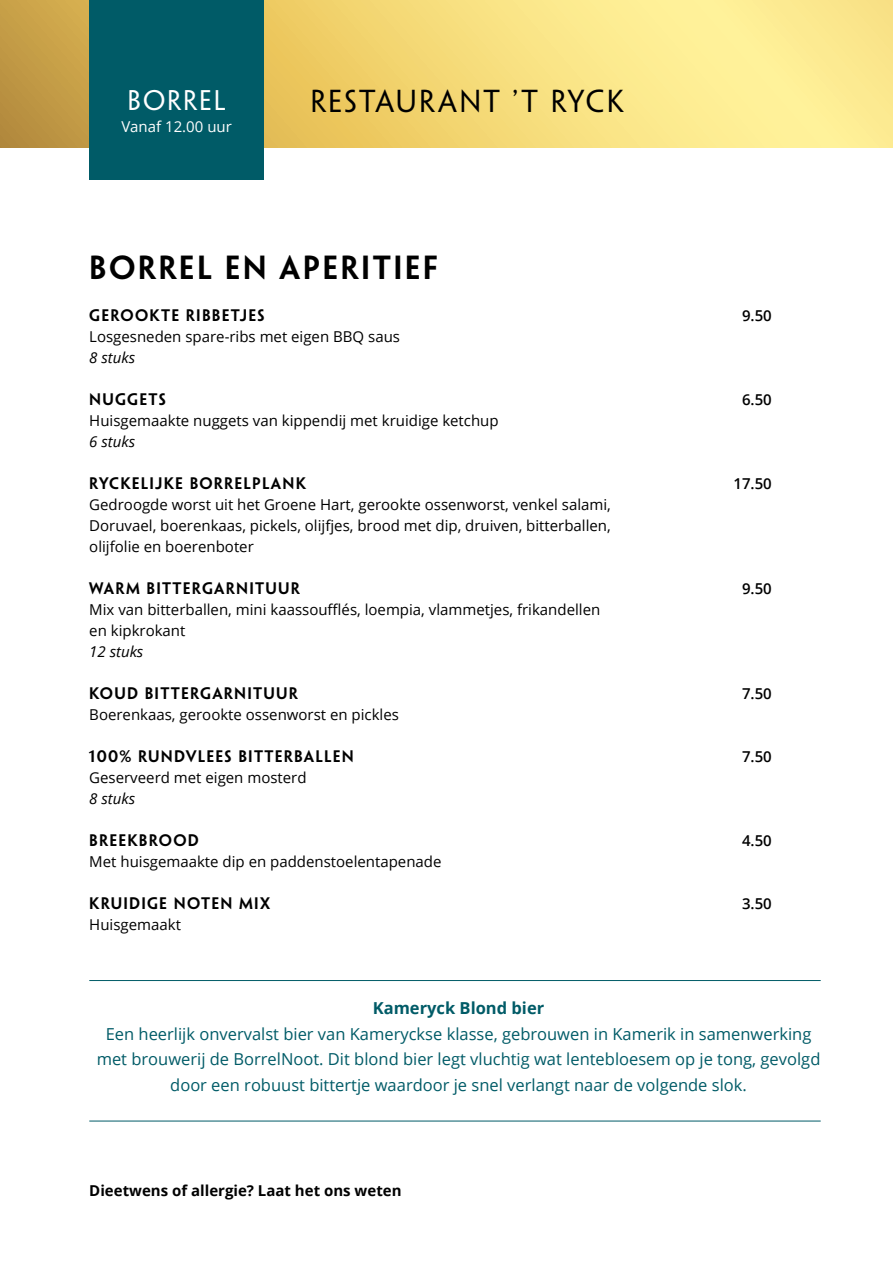
<style>
.page{position:relative;width:893px;height:1263px;background:#fff}
.page>*{position:absolute;margin:0;border:0;box-sizing:border-box;transform-origin:0 0}
.t1{font:600 30px "Penumbra Sans Std";letter-spacing:.08em;color:#000}
.t2{font:28.5px "Penumbra Sans Std";letter-spacing:.08em;color:#000}
.t3{font:25.5px "Penumbra Sans Std";letter-spacing:.08em;color:#fff}
.t4{font:16.5px/25.5px "Open Sans";color:#005b67;text-align:center}
.t5{font:700 16.5px "Open Sans";color:#005b67}
.t6{font:15px/21px "Open Sans";color:#000;text-align:justify}
.t7{font:600 15px "Penumbra Sans Std";letter-spacing:.08em;color:#000}
.t8{font:700 15px "Open Sans";color:#000}
.t9{font:600 15px "Open Sans";color:#000}
.t10{font:italic 15px "Open Sans";color:#000}
.t11{font:15px "Open Sans";color:#fff}
</style>
<div class="page">
<svg style="left:0;top:0;width:893px;height:147px;background:#f1d87a"></svg>
<div style="left:89px;top:0;width:175px;height:179px;background:#005b67"></div>
<hr style="left:89px;top:980px;width:732px;height:1px;background:#005b67">
<hr style="left:89px;top:1121px;width:732px;height:1px;background:#005b67">
<h3 class="t3" style="left:128px;top:85px;width:100px">BORREL</h3>
<p class="t11" style="left:121px;top:116px;width:112px">Vanaf 12.00 uur</p>
<h2 class="t2" style="left:310px;top:84px;width:315px">RESTAURANT ’T RYCK</h2>
<h1 class="t1" style="left:89px;top:249px;width:350px">BORREL EN APERITIEF</h1>
<p class="t7" style="left:89px;top:306px;width:177px">GEROOKTE RIBBETJES</p>
<p class="t9" style="left:742px;top:306px;width:31px">9.50</p>
<p class="t6" style="left:89px;top:326px;width:312px">Losgesneden spare-ribs met eigen BBQ saus</p>
<p class="t10" style="left:89px;top:348px;width:47px">8 stuks</p>
<p class="t7" style="left:89px;top:390px;width:78px">NUGGETS</p>
<p class="t9" style="left:742px;top:390px;width:31px">6.50</p>
<p class="t6" style="left:89px;top:410px;width:411px">Huisgemaakte nuggets van kippendij met kruidige ketchup</p>
<p class="t10" style="left:89px;top:432px;width:47px">6 stuks</p>
<p class="t7" style="left:89px;top:474px;width:218px">RYCKELIJKE BORRELPLANK</p>
<p class="t9" style="left:733px;top:474px;width:40px">17.50</p>
<p class="t6" style="left:89px;top:494px;width:523px">Gedroogde worst uit het Groene Hart, gerookte ossenworst, venkel salami, Doruvael, boerenkaas, pickels, olijfjes, brood met dip, druiven, bitterballen, olijfolie en boerenboter</p>
<p class="t7" style="left:89px;top:579px;width:212px">WARM BITTERGARNITUUR</p>
<p class="t9" style="left:742px;top:579px;width:31px">9.50</p>
<p class="t6" style="left:89px;top:599px;width:512px">Mix van bitterballen, mini kaassoufflés, loempia, vlammetjes, frikandellen en kipkrokant</p>
<p class="t10" style="left:89px;top:642px;width:56px">12 stuks</p>
<p class="t7" style="left:89px;top:684px;width:210px">KOUD BITTERGARNITUUR</p>
<p class="t9" style="left:742px;top:684px;width:31px">7.50</p>
<p class="t6" style="left:89px;top:704px;width:311px">Boerenkaas, gerookte ossenworst en pickles</p>
<p class="t7" style="left:89px;top:747px;width:266px">100% RUNDVLEES BITTERBALLEN</p>
<p class="t9" style="left:742px;top:747px;width:31px">7.50</p>
<p class="t6" style="left:89px;top:767px;width:219px">Geserveerd met eigen mosterd</p>
<p class="t10" style="left:89px;top:789px;width:47px">8 stuks</p>
<p class="t7" style="left:89px;top:831px;width:111px">BREEKBROOD</p>
<p class="t9" style="left:742px;top:831px;width:31px">4.50</p>
<p class="t6" style="left:89px;top:851px;width:354px">Met huisgemaakte dip en paddenstoelentapenade</p>
<p class="t7" style="left:89px;top:894px;width:182px">KRUIDIGE NOTEN MIX</p>
<p class="t9" style="left:742px;top:894px;width:31px">3.50</p>
<p class="t6" style="left:89px;top:914px;width:93px">Huisgemaakt</p>
<p class="t5" style="left:373px;top:997px;width:173px">Kameryck Blond bier</p>
<p class="t4" style="left:97px;top:1021px;width:725px">Een heerlijk onvervalst bier van Kameryckse klasse, gebrouwen in Kamerik in samenwerking met brouwerij de BorrelNoot. Dit blond bier legt vluchtig wat lentebloesem op je tong, gevolgd door een robuust bittertje waardoor je snel verlangt naar de volgende slok.</p>
<p class="t8" style="left:89px;top:1180px;width:314px">Dieetwens of allergie? Laat het ons weten</p>
</div>
